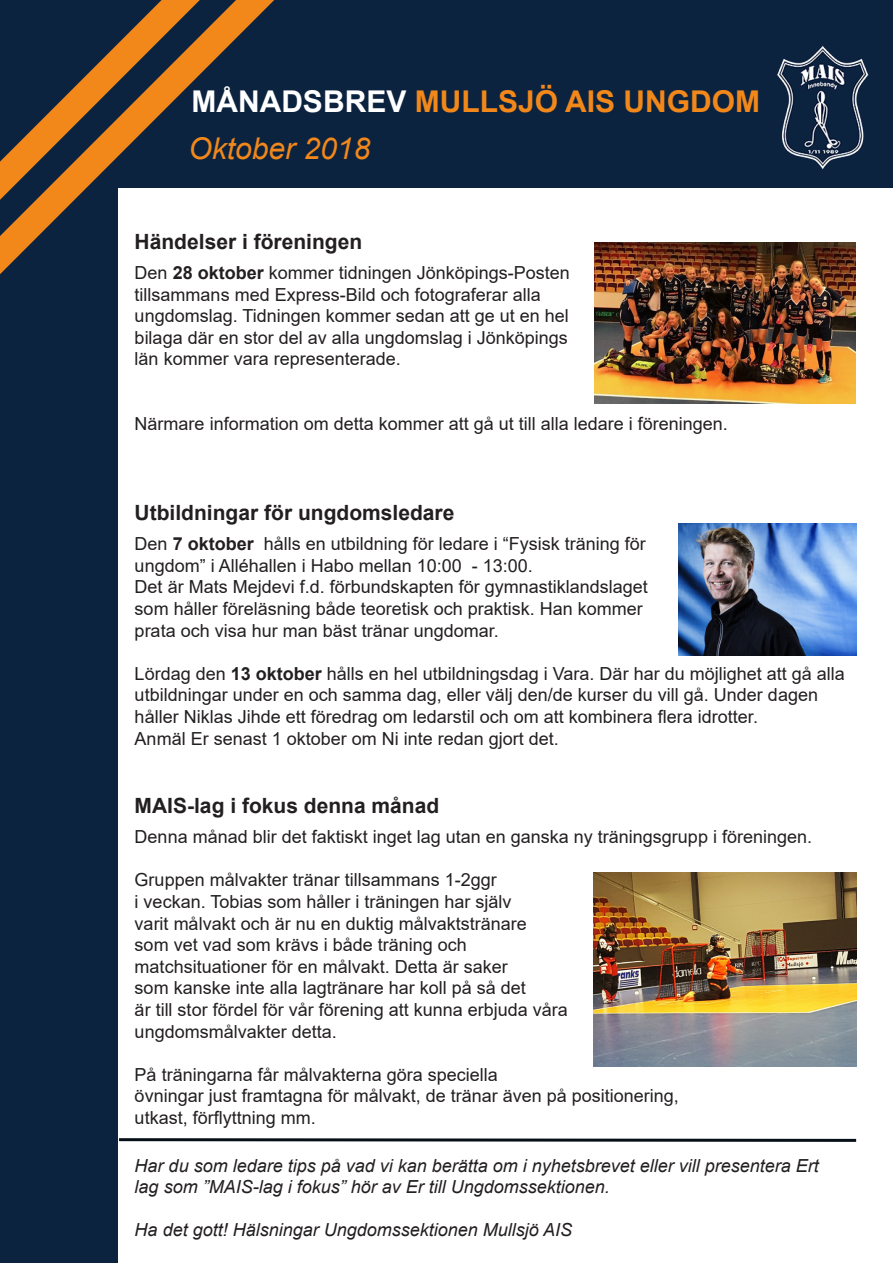
<style>
.page{position:relative;width:893px;height:1263px;background:#fff}
.page>*{position:absolute;margin:0;border:0;box-sizing:border-box;transform-origin:0 0}
.t1{font:700 30px "Arial";color:#f2881a}
.t2{font:italic 30px "Arial";color:#f2881a}
.t3{font:700 21px "Arial";color:#231f20}
.t4{font:18px/21.6px "Arial";color:#231f20}
.t5{font:italic 18px/21.6px "Arial";color:#231f20}
.s1{color:#fff}
.s2{font-weight:700}
</style>
<div class="page">
<div style="left:0;top:0;width:893px;height:188px;background:#0c2340"></div>
<div style="left:0;top:0;width:118px;height:1263px;background:#0c2340"></div>
<svg style="left:0;top:0;width:274px;height:274px"></svg>
<img style="left:777px;top:45px;width:92px;height:125px">
<img style="left:594px;top:873px;width:262px;height:193px">
<img style="left:679px;top:524px;width:177px;height:131px">
<img style="left:595px;top:242px;width:260px;height:161px">
<svg style="left:119px;top:1138px;width:738px;height:4px;background:#444a51"></svg>
<p class="t1" style="left:191px;top:80px;width:570px"><span class="s1">MÅNADSBREV</span> MULLSJÖ AIS UNGDOM</p>
<p class="t2" style="left:189px;top:129px;width:183px">Oktober 2018</p>
<p class="t3" style="left:135px;top:227px;width:229px">Händelser i föreningen</p>
<p class="t4" style="left:135px;top:262px;width:437px">Den <span class="s2">28 oktober</span> kommer tidningen Jönköpings-Posten</p>
<p class="t4" style="left:135px;top:283px;width:408px">tillsammans med Express-Bild och fotograferar alla</p>
<p class="t4" style="left:135px;top:305px;width:436px">ungdomslag. Tidningen kommer sedan att ge ut en hel</p>
<p class="t4" style="left:135px;top:326px;width:435px">bilaga där en stor del av alla ungdomslag i Jönköpings</p>
<p class="t4" style="left:135px;top:348px;width:268px">län kommer vara representerade.</p>
<p class="t4" style="left:135px;top:413px;width:595px">Närmare information om detta kommer att gå ut till alla ledare i föreningen.</p>
<p class="t3" style="left:135px;top:498px;width:321px">Utbildningar för ungdomsledare</p>
<p class="t4" style="left:135px;top:533px;width:513px">Den <span class="s2">7 oktober</span> hålls en utbildning för ledare i “Fysisk träning för</p>
<p class="t4" style="left:135px;top:555px;width:400px">ungdom” i Alléhallen i Habo mellan 10:00 - 13:00.</p>
<p class="t4" style="left:135px;top:576px;width:515px">Det är Mats Mejdevi f.d. förbundskapten för gymnastiklandslaget</p>
<p class="t4" style="left:135px;top:598px;width:510px">som håller föreläsning både teoretisk och praktisk. Han kommer</p>
<p class="t4" style="left:135px;top:619px;width:366px">prata och visa hur man bäst tränar ungdomar.</p>
<p class="t4" style="left:135px;top:663px;width:712px">Lördag den <span class="s2">13 oktober</span> hålls en hel utbildningsdag i Vara. Där har du möjlighet att gå alla utbildningar under en och samma dag, eller välj den/de kurser du vill gå. Under dagen</p>
<p class="t4" style="left:135px;top:706px;width:625px">håller Niklas Jihde ett föredrag om ledarstil och om att kombinera flera idrotter.</p>
<p class="t4" style="left:135px;top:727px;width:426px">Anmäl Er senast 1 oktober om Ni inte redan gjort det.</p>
<p class="t3" style="left:135px;top:791px;width:306px">MAIS-lag i fokus denna månad</p>
<p class="t4" style="left:135px;top:826px;width:679px">Denna månad blir det faktiskt inget lag utan en ganska ny träningsgrupp i föreningen.</p>
<p class="t4" style="left:135px;top:869px;width:364px">Gruppen målvakter tränar tillsammans 1-2ggr</p>
<p class="t4" style="left:135px;top:891px;width:378px">i veckan. Tobias som håller i träningen har själv</p>
<p class="t4" style="left:135px;top:912px;width:394px">varit målvakt och är nu en duktig målvaktstränare</p>
<p class="t4" style="left:135px;top:934px;width:334px">som vet vad som krävs i både träning och</p>
<p class="t4" style="left:135px;top:955px;width:375px">matchsituationer för en målvakt. Detta är saker</p>
<p class="t4" style="left:135px;top:977px;width:393px">som kanske inte alla lagtränare har koll på så det</p>
<p class="t4" style="left:135px;top:999px;width:435px">är till stor fördel för vår förening att kunna erbjuda våra</p>
<p class="t4" style="left:135px;top:1020px;width:204px">ungdomsmålvakter detta.</p>
<p class="t4" style="left:135px;top:1063px;width:365px">På träningarna får målvakterna göra speciella</p>
<p class="t4" style="left:135px;top:1085px;width:546px">övningar just framtagna för målvakt, de tränar även på positionering,</p>
<p class="t4" style="left:135px;top:1107px;width:183px">utkast, förflyttning mm.</p>
<p class="t5" style="left:135px;top:1155px;width:686px">Har du som ledare tips på vad vi kan berätta om i nyhetsbrevet eller vill presentera Ert lag som ”MAIS-lag i fokus” hör av Er till Ungdomssektionen.</p>
<p class="t5" style="left:135px;top:1219px;width:439px">Ha det gott! Hälsningar Ungdomssektionen Mullsjö AIS</p>
</div>
